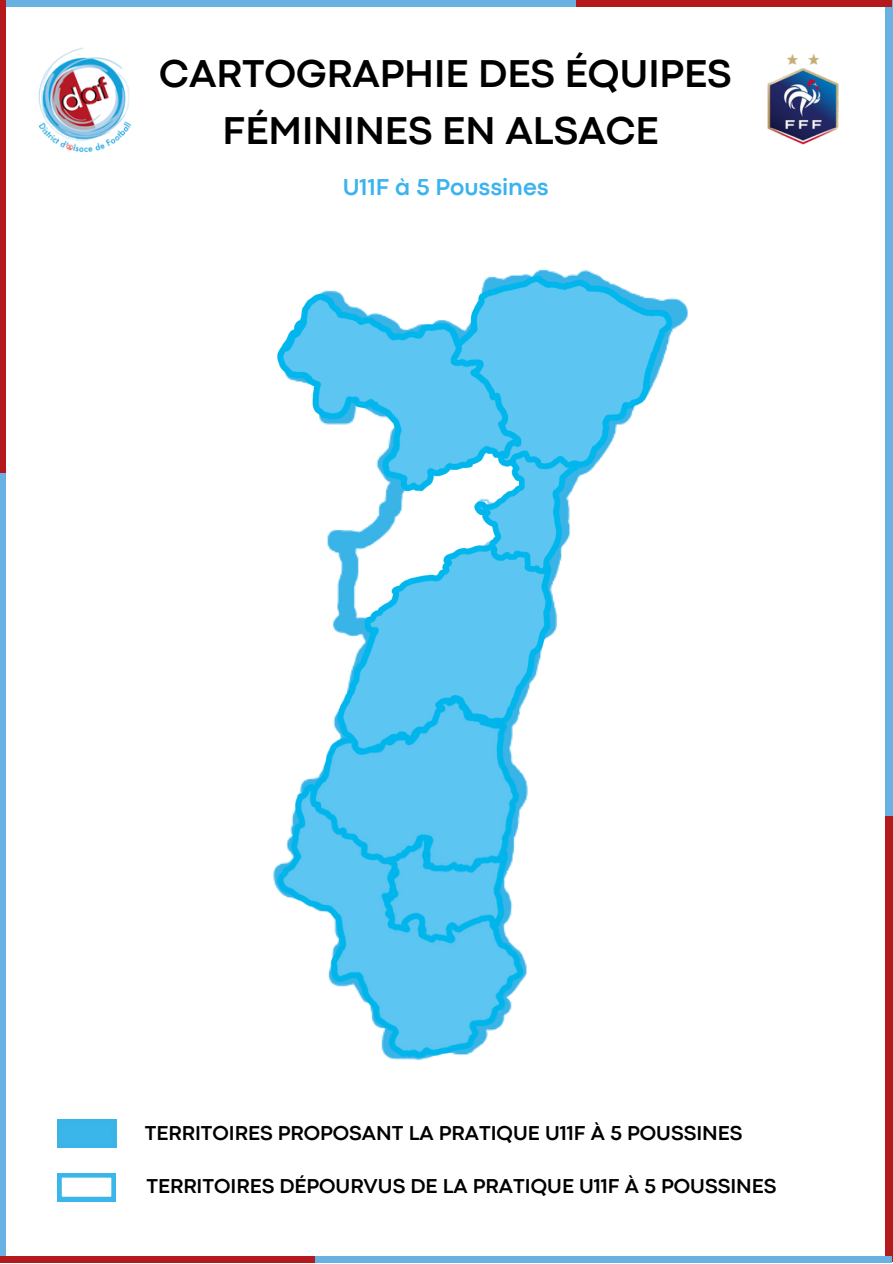
<style>
.page{position:relative;width:893px;height:1264px;background:#fff}
.page>*{position:absolute;margin:0;border:0;box-sizing:border-box;transform-origin:0 0}
.t1{font:700 40.5px/56.2px "Codec Pro";color:#000;text-align:center}
.t2{font:700 24px "Codec Pro";color:#3ab3ef}
.t3{font:700 21px "Codec Pro";color:#000}
</style>
<div class="page">
<img style="left:38px;top:47px;width:94px;height:106px">
<img style="left:767px;top:54px;width:72px;height:91px">
<div style="left:885px;top:1px;width:7px;height:922px;background:#67b2e3"></div>
<div style="left:885px;top:816px;width:7px;height:445px;background:#b4191c"></div>
<div style="left:0;top:0;width:652px;height:6px;background:#67b2e3"></div>
<div style="left:576px;top:0;width:315px;height:6px;background:#b4191c"></div>
<div style="left:0;top:380px;width:5px;height:882px;background:#67b2e3"></div>
<div style="left:0;top:0;width:5px;height:473px;background:#b4191c"></div>
<div style="left:239px;top:1255px;width:652px;height:7px;background:#67b2e3"></div>
<div style="left:0;top:1255px;width:315px;height:7px;background:#b4191c"></div>
<div style="left:57px;top:1119px;width:59px;height:28px;background:#3ab6ea"></div>
<svg style="left:57px;top:1173px;width:59px;height:28px"></svg>
<img style="left:333px;top:566px;width:225px;height:119px">
<img style="left:548px;top:270px;width:140px;height:204px">
<img style="left:273px;top:780px;width:254px;height:280px">
<img style="left:433px;top:427px;width:152px;height:177px">
<img style="left:277px;top:269px;width:271px;height:297px">
<img style="left:304px;top:685px;width:227px;height:205px">
<p class="t1" style="left:159px;top:49px;width:573px">CARTOGRAPHIE DES ÉQUIPES<br>FÉMININES EN ALSACE</p>
<p class="t2" style="left:343px;top:179px;width:207px">U11F à 5 Poussines</p>
<p class="t3" style="left:145px;top:1125px;width:599px">TERRITOIRES PROPOSANT LA PRATIQUE U11F À 5 POUSSINES</p>
<p class="t3" style="left:146px;top:1178px;width:631px">TERRITOIRES DÉPOURVUS DE LA PRATIQUE U11F À 5 POUSSINES</p>
</div>
